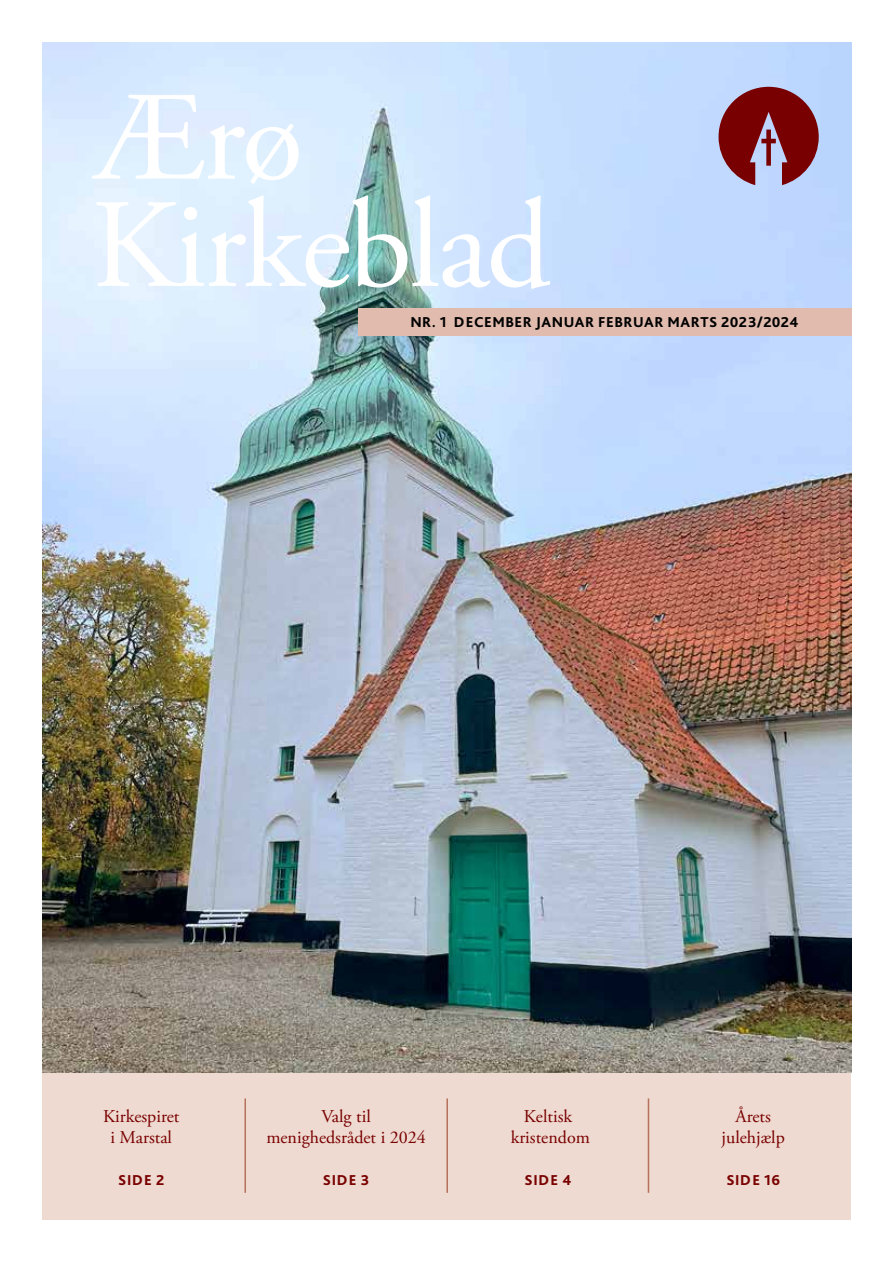
<style>
.page{position:relative;width:893px;height:1263px;background:#fff}
.page>*{position:absolute;margin:0;border:0;box-sizing:border-box;transform-origin:0 0}
.t1{font:126.45px "Adobe Garamond Pro";letter-spacing:-.02em;color:#fff}
.t2{font:18px/21px "Adobe Garamond Pro";color:#790000;text-align:center}
.t3{font:800 15px "Bliss Pro";letter-spacing:.035em;color:#000}
.t4{font:800 15px "Bliss Pro";letter-spacing:.045em;color:#790000}
</style>
<div class="page">
<div style="left:43px;top:1069px;width:808px;height:151px;background:#eedad0"></div>
<img style="left:43px;top:43px;width:808px;height:1029px">
<svg style="left:718px;top:87px;width:101px;height:98px;background:#904957"></svg>
<hr style="left:244px;top:1098px;width:2px;height:95px;background:#b7705b">
<hr style="left:446px;top:1098px;width:2px;height:95px;background:#b7705b">
<hr style="left:648px;top:1098px;width:1px;height:95px;background:#b7705b">
<div style="left:358px;top:308px;width:493px;height:28px;background:#e1bcae"></div>
<h1 class="t1" style="left:98px;top:69px;width:206px">Ærø</h1>
<h1 class="t1" style="left:91px;top:176px;width:461px">Kirkeblad</h1>
<p class="t3" style="left:410px;top:315px;width:390px">NR. 1 DECEMBER JANUAR FEBRUAR MARTS 2023/2024</p>
<p class="t2" style="left:103px;top:1106px;width:78px">Kirkespiret i Marstal</p>
<p class="t4" style="left:118px;top:1172px;width:48px">SIDE 2</p>
<p class="t2" style="left:266px;top:1106px;width:161px">Valg til menighedsrådet i 2024</p>
<p class="t4" style="left:323px;top:1172px;width:48px">SIDE 3</p>
<p class="t2" style="left:511px;top:1106px;width:81px">Keltisk kristendom</p>
<p class="t4" style="left:525px;top:1172px;width:48px">SIDE 4</p>
<p class="t2" style="left:722px;top:1106px;width:65px">Årets julehjælp</p>
<p class="t4" style="left:726px;top:1172px;width:55px">SIDE 16</p>
</div>
